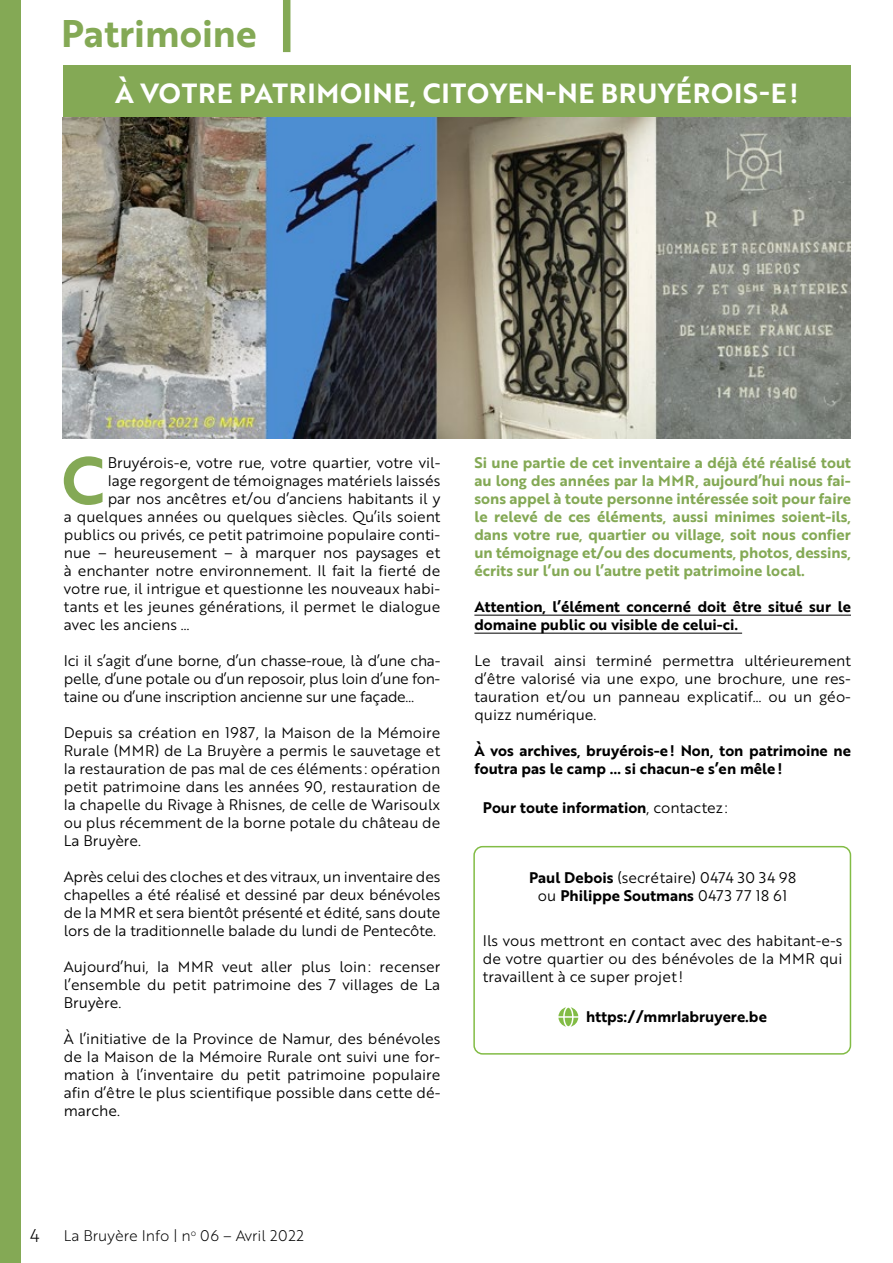
<style>
.page{position:relative;width:893px;height:1263px;background:#fff}
.page>*{position:absolute;margin:0;border:0;box-sizing:border-box;transform-origin:0 0}
.t1{font:64.95px "Brother 1816 Bold";color:#84a955}
.t2{font:37.5px "Brother 1816 Bold";color:#84a955}
.t3{font:27px "Brother 1816 Bold";letter-spacing:.03em;color:#fff}
.t4{font:18px "Brother 1816 Light";color:#000}
.t5{font:15px/18px "Brother 1816 Book";color:#000;text-align:justify}
.t6{font:15px/18px "Brother 1816 Bold";color:#84a955;text-align:justify}
.t7{font:15px/18px "Brother 1816 Bold";color:#000}
.t8{font:15px "Brother 1816 Light";color:#000}
.s1{font-family:"Brother 1816 Book"}
.s2{font-family:"Brother 1816 Bold"}
</style>
<div class="page">
<div style="left:0;top:0;width:21px;height:1263px;background:#84a955"></div>
<div style="left:283px;top:0;width:7px;height:52px;background:#84a955"></div>
<div style="left:63px;top:65px;width:788px;height:56px;background:#84a955"></div>
<img style="left:63px;top:117px;width:788px;height:322px">
<hr style="left:474px;top:615px;width:377px;height:1px;background:#000">
<hr style="left:474px;top:633px;width:268px;height:1px;background:#000">
<svg style="left:558px;top:1007px;width:20px;height:20px"></svg>
<div style="left:473px;top:846px;width:378px;height:208px;border:2px solid #82bc45;border-radius:9px"></div>
<h2 class="t2" style="left:61px;top:5px;width:197px">Patrimoine</h2>
<h3 class="t3" style="left:115px;top:73px;width:685px">À VOTRE PATRIMOINE, CITOYEN-NE BRUYÉROIS-E!</h3>
<h1 class="t1" style="left:62px;top:431px;width:44px">C</h1>
<p class="t5" style="left:108px;top:453px;width:334px">Bruyérois-e, votre rue, votre quartier, votre vil-</p>
<p class="t5" style="left:108px;top:471px;width:334px">lage regorgent de témoignages matériels laissés</p>
<p class="t5" style="left:108px;top:489px;width:334px">par nos ancêtres et/ou d’anciens habitants il y</p>
<p class="t5" style="left:64px;top:507px;width:378px">a quelques années ou quelques siècles. Qu’ils soient</p>
<p class="t5" style="left:64px;top:525px;width:378px">publics ou privés, ce petit patrimoine populaire conti-</p>
<p class="t5" style="left:64px;top:543px;width:378px">nue – heureusement – à marquer nos paysages et</p>
<p class="t5" style="left:64px;top:561px;width:378px">à enchanter notre environnement. Il fait la fierté de</p>
<p class="t5" style="left:64px;top:579px;width:378px">votre rue, il intrigue et questionne les nouveaux habi-</p>
<p class="t5" style="left:64px;top:597px;width:378px">tants et les jeunes générations, il permet le dialogue</p>
<p class="t5" style="left:64px;top:615px;width:127px">avec les anciens …</p>
<p class="t5" style="left:64px;top:651px;width:378px">Ici il s’agit d’une borne, d’un chasse-roue, là d’une cha&shy;pelle, d’une potale ou d’un reposoir, plus loin d’une fon&shy;taine ou d’une inscription ancienne sur une façade…</p>
<p class="t5" style="left:64px;top:723px;width:378px">Depuis sa création en 1987, la Maison de la Mémoire Rurale (MMR) de La Bruyère a permis le sauvetage et la restauration de pas mal de ces éléments : opération petit patrimoine dans les années 90, restauration de la chapelle du Rivage à Rhisnes, de celle de Warisoulx ou plus récemment de la borne potale du château de La Bruyère.</p>
<p class="t5" style="left:64px;top:867px;width:378px">Après celui des cloches et des vitraux, un inventaire des chapelles a été réalisé et dessiné par deux bénévoles de la MMR et sera bientôt présenté et édité, sans doute lors de la traditionnelle balade du lundi de Pentecôte.</p>
<p class="t5" style="left:64px;top:957px;width:378px">Aujourd’hui, la MMR veut aller plus loin: recenser l’ensemble du petit patrimoine des 7 villages de La Bruyère.</p>
<p class="t5" style="left:64px;top:1029px;width:378px">À l’initiative de la Province de Namur, des bénévoles de la Maison de la Mémoire Rurale ont suivi une for&shy;mation à l’inventaire du petit patrimoine populaire afin d’être le plus scientifique possible dans cette dé&shy;marche.</p>
<p class="t6" style="left:474px;top:453px;width:378px">Si une partie de cet inventaire a déjà été réalisé tout au long des années par la MMR, aujourd’hui nous fai&shy;sons appel à toute personne intéressée soit pour faire le relevé de ces éléments, aussi minimes soient-ils, dans votre rue, quartier ou village, soit nous confier un témoignage et/ou des documents, photos, dessins, écrits sur l’un ou l’autre petit patrimoine local.</p>
<p class="t7" style="left:474px;top:597px;width:378px">Attention, l’élément concerné doit être situé sur le domaine public ou visible de celui-ci.</p>
<p class="t5" style="left:474px;top:651px;width:378px">Le travail ainsi terminé permettra ultérieurement d’être valorisé via une expo, une brochure, une res&shy;tauration et/ou un panneau explicatif… ou un géo&shy;quizz numérique.</p>
<p class="t7" style="left:474px;top:741px;width:378px">À vos archives, bruyérois-e! Non, ton patrimoine ne foutra pas le camp … si chacun-e s’en mêle!</p>
<p class="t7" style="left:483px;top:798px;width:246px">Pour toute information<span class="s1">, contactez :</span></p>
<p class="t5" style="left:529px;top:868px;width:269px"><span class="s2">Paul Debois</span> (secrétaire) 0474 30 34 98</p>
<p class="t7" style="left:538px;top:886px;width:251px"><span class="s1">ou</span> Philippe Soutmans <span class="s1">0473 77 18 61</span></p>
<p class="t5" style="left:483px;top:931px;width:361px">Ils vous mettront en contact avec des habitant-e-s de votre quartier ou des bénévoles de la MMR qui travaillent à ce super projet!</p>
<p class="t7" style="left:586px;top:1007px;width:182px">https://mmrlabruyere.be</p>
<p class="t4" style="left:30px;top:1222px;width:11px">4</p>
<p class="t8" style="left:64px;top:1225px;width:242px">La Bruyère Info | n<sup>o</sup> 06 – Avril 2022</p>
</div>
